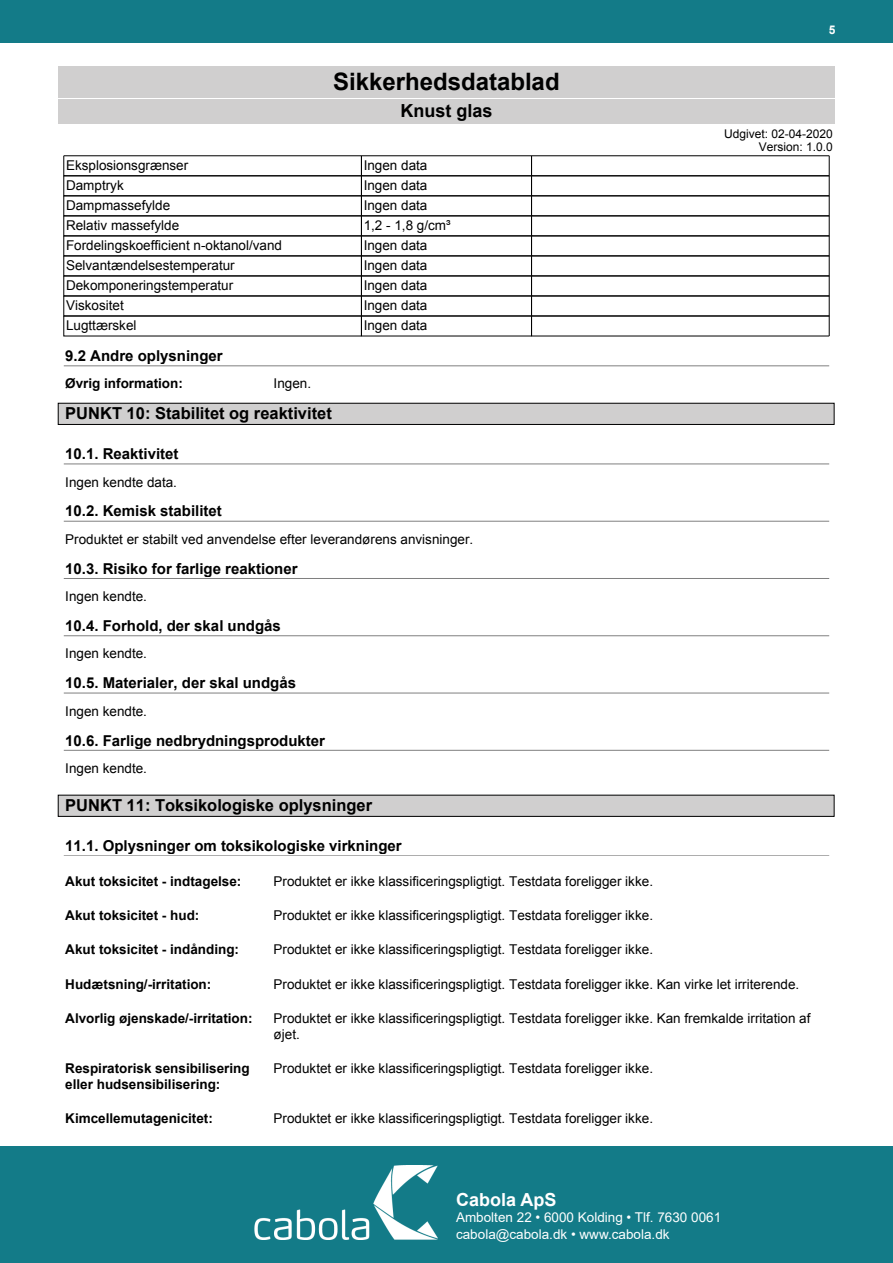
<style>
.page{position:relative;width:893px;height:1263px;background:#fff}
.page>*{position:absolute;margin:0;border:0;box-sizing:border-box;transform-origin:0 0}
.t1{font:700 24px "Arial";color:#000}
.t2{font:700 18px "Arial";color:#000}
.t3{font:700 18px "Arial";color:#fff}
.t4{font:700 16.5px "Arial";color:#000}
.t5{font:700 15px "Arial";color:#000}
.t6{font:13.5px/15.5px "Arial";color:#000}
.t7{font:700 13.5px/15.5px "Arial";color:#000}
.t8{font:13.5px/16.5px "Arial";color:#fff}
.t9{font:12px/13.8px "Arial";color:#000;text-align:right}
.t10{font:700 12px "Arial";color:#fff}
.s1{font-style:inherit}
</style>
<div class="page">
<div style="left:58px;top:99px;width:776px;height:25px;background:#d0cfcf"></div>
<div style="left:58px;top:67px;width:776px;height:31px;background:#d0cfcf"></div>
<svg style="left:63px;top:156px;width:767px;height:180px"></svg>
<hr style="left:64px;top:365px;width:765px;height:1px;background:#808080">
<div style="left:58px;top:403px;width:776px;height:21px;background:#d0cfcf"></div>
<div style="left:58px;top:403px;width:776px;height:22px;border:1px solid #000"></div>
<hr style="left:64px;top:464px;width:765px;height:1px;background:#808080">
<hr style="left:64px;top:521px;width:765px;height:1px;background:#808080">
<hr style="left:64px;top:578px;width:765px;height:1px;background:#808080">
<hr style="left:64px;top:635px;width:765px;height:1px;background:#808080">
<hr style="left:64px;top:693px;width:765px;height:1px;background:#808080">
<hr style="left:64px;top:750px;width:765px;height:1px;background:#808080">
<div style="left:58px;top:795px;width:776px;height:21px;background:#d0cfcf"></div>
<div style="left:58px;top:795px;width:776px;height:22px;border:1px solid #000"></div>
<hr style="left:64px;top:855px;width:765px;height:1px;background:#808080">
<div style="left:0;top:0;width:893px;height:43px;background:#137b88"></div>
<div style="left:0;top:1146px;width:893px;height:117px;background:#137b88"></div>
<img style="left:254px;top:1165px;width:183px;height:74px">
<p class="t1" style="left:333px;top:64px;width:228px">Sikkerhedsdatablad</p>
<p class="t2" style="left:400px;top:98px;width:93px">Knust glas</p>
<p class="t10" style="left:829px;top:22px;width:8px">5</p>
<p class="t9" style="left:724px;top:126px;width:110px">Udgivet: 02-04-2020<br>Version: 1.0.0</p>
<p class="t6" style="left:66px;top:158px;width:124px">Eksplosionsgrænser</p>
<p class="t6" style="left:364px;top:158px;width:65px">Ingen data</p>
<p class="t6" style="left:66px;top:178px;width:59px">Damptryk</p>
<p class="t6" style="left:364px;top:178px;width:65px">Ingen data</p>
<p class="t6" style="left:66px;top:198px;width:106px">Dampmassefylde</p>
<p class="t6" style="left:364px;top:198px;width:65px">Ingen data</p>
<p class="t6" style="left:66px;top:218px;width:115px">Relativ massefylde</p>
<p class="t6" style="left:364px;top:218px;width:89px">1,2 - 1,<span class="s1">8</span> g/cm³</p>
<p class="t6" style="left:66px;top:238px;width:217px">Fordelingskoefficient n-oktanol/vand</p>
<p class="t6" style="left:364px;top:238px;width:65px">Ingen data</p>
<p class="t6" style="left:66px;top:258px;width:170px">Selvantændelsestemperatur</p>
<p class="t6" style="left:364px;top:258px;width:65px">Ingen data</p>
<p class="t6" style="left:66px;top:278px;width:169px">Dekomponeringstemperatur</p>
<p class="t6" style="left:364px;top:278px;width:65px">Ingen data</p>
<p class="t6" style="left:66px;top:298px;width:59px">Viskositet</p>
<p class="t6" style="left:364px;top:298px;width:65px">Ingen data</p>
<p class="t6" style="left:66px;top:318px;width:72px">Lugttærskel</p>
<p class="t6" style="left:364px;top:318px;width:65px">Ingen data</p>
<p class="t5" style="left:65px;top:345px;width:159px">9.2 Andre oplysninger</p>
<p class="t7" style="left:65px;top:376px;width:119px">Øvrig information:</p>
<p class="t6" style="left:274px;top:376px;width:39px">Ingen.</p>
<p class="t4" style="left:65px;top:402px;width:268px">PUNKT 10: Stabilitet og reaktivitet</p>
<p class="t5" style="left:65px;top:443px;width:115px">10.1. Reaktivitet</p>
<p class="t6" style="left:65px;top:474px;width:113px">Ingen kendte data.</p>
<p class="t5" style="left:65px;top:501px;width:158px">10.2. Kemisk stabilitet</p>
<p class="t6" style="left:65px;top:531px;width:409px">Produktet er stabilt ved anvendelse efter leverandørens anvisninger.</p>
<p class="t5" style="left:65px;top:558px;width:234px">10.3. Risiko for farlige reaktioner</p>
<p class="t6" style="left:65px;top:589px;width:83px">Ingen kendte.</p>
<p class="t5" style="left:65px;top:615px;width:217px">10.4. Forhold, der skal undgås</p>
<p class="t6" style="left:65px;top:646px;width:83px">Ingen kendte.</p>
<p class="t5" style="left:65px;top:672px;width:232px">10.5. Materialer, der skal undgås</p>
<p class="t6" style="left:65px;top:703px;width:83px">Ingen kendte.</p>
<p class="t5" style="left:65px;top:730px;width:261px">10.6. Farlige nedbrydningsprodukter</p>
<p class="t6" style="left:65px;top:760px;width:83px">Ingen kendte.</p>
<p class="t4" style="left:65px;top:794px;width:308px">PUNKT 11: Toksikologiske oplysninger</p>
<p class="t5" style="left:65px;top:835px;width:338px">11.1. Oplysninger om toksikologiske virkninger</p>
<p class="t7" style="left:65px;top:873px;width:178px">Akut toksicitet - indtagelse:</p>
<p class="t6" style="left:274px;top:873px;width:381px">Produktet er ikke klassificeringspligtigt. Testdata foreligger ikke.</p>
<p class="t7" style="left:65px;top:908px;width:136px">Akut toksicitet - hud:</p>
<p class="t6" style="left:274px;top:907px;width:381px">Produktet er ikke klassificeringspligtigt. Testdata foreligger ikke.</p>
<p class="t7" style="left:65px;top:942px;width:175px">Akut toksicitet - indånding:</p>
<p class="t6" style="left:274px;top:942px;width:381px">Produktet er ikke klassificeringspligtigt. Testdata foreligger ikke.</p>
<p class="t7" style="left:65px;top:976px;width:148px">Hudætsning/-irritation:</p>
<p class="t6" style="left:274px;top:976px;width:527px">Produktet er ikke klassificeringspligtigt. Testdata foreligger ikke. Kan virke let irriterende.</p>
<p class="t7" style="left:65px;top:1011px;width:189px">Alvorlig øjenskade/-irritation:</p>
<p class="t6" style="left:274px;top:1011px;width:538px">Produktet er ikke klassificeringspligtigt. Testdata foreligger ikke. Kan fremkalde irritation af øjet.</p>
<p class="t7" style="left:65px;top:1061px;width:186px">Respiratorisk sensibilisering eller hudsensibilisering:</p>
<p class="t6" style="left:274px;top:1061px;width:381px">Produktet er ikke klassificeringspligtigt. Testdata foreligger ikke.</p>
<p class="t7" style="left:65px;top:1111px;width:149px">Kimcellemutagenicitet:</p>
<p class="t6" style="left:274px;top:1111px;width:381px">Produktet er ikke klassificeringspligtigt. Testdata foreligger ikke.</p>
<h2 class="t3" style="left:456px;top:1187px;width:102px">Cabola ApS</h2>
<p class="t8" style="left:456px;top:1209px;width:267px">Ambolten 22 • 6000 Kolding • Tlf. 7630 0061 cabola@cabola.dk • www.cabola.dk</p>
</div>
